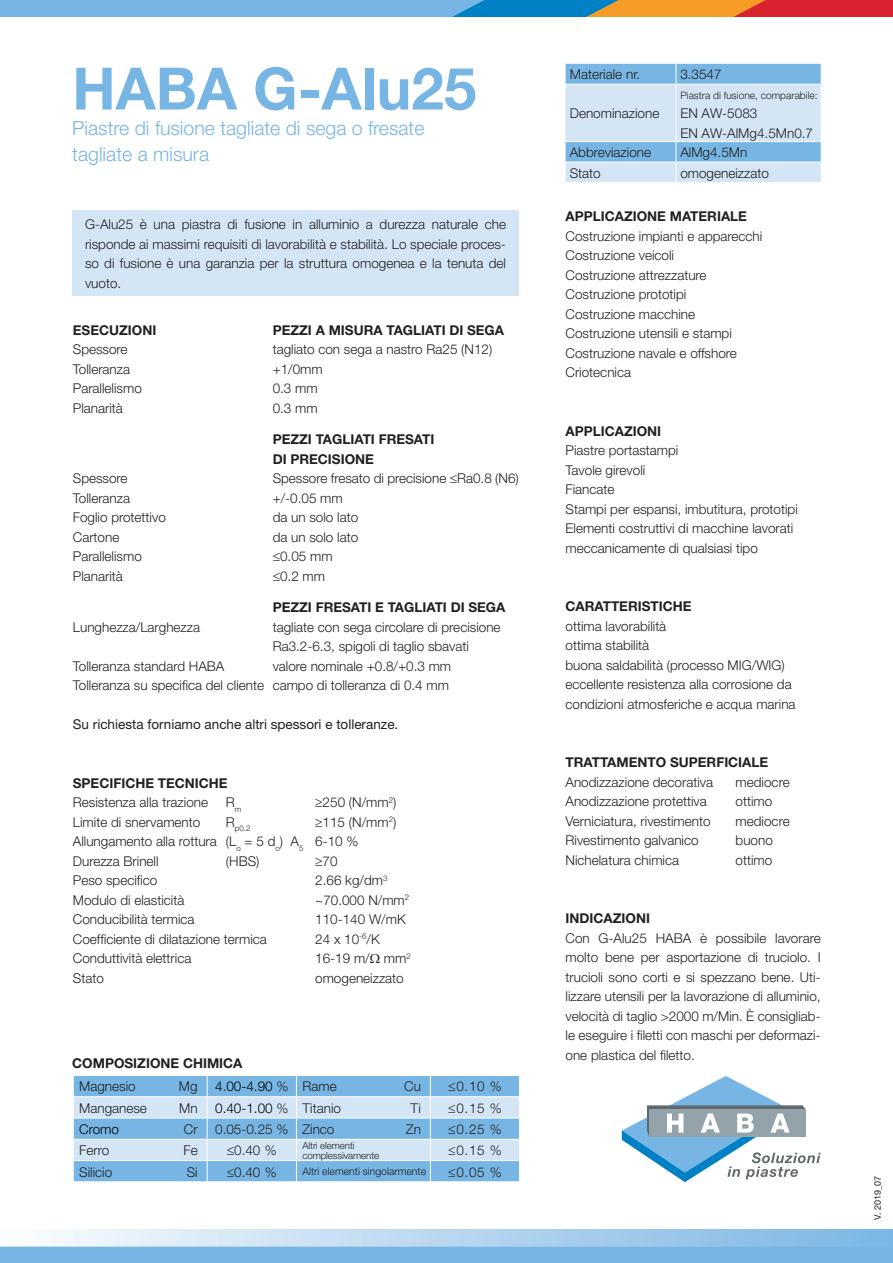
<style>
.page{position:relative;width:893px;height:1263px;background:#fff}
.page>*{position:absolute;margin:0;border:0;box-sizing:border-box;transform-origin:0 0}
.t1{font:700 58.5px "Helvetica Neue";color:#77b6e4}
.t2{font:300 19.5px/25.5px "Helvetica Neue";color:#77b6e4}
.t3{font:300 13.5px/19.5px "Helvetica Neue";color:#231f20}
.t4{font:700 13.5px/19.5px "Helvetica Neue";color:#231f20}
.t5{font:13.5px "Helvetica Neue";color:#231f20}
.t6{font:300 13.5px "Helvetica Neue";color:#000}
.t7{font:300 10.5px "Helvetica Neue";color:#231f20}
.t8{font:300 10.2px "Helvetica Neue";color:#231f20}
.t9{font:300 9.75px/9.9px "Helvetica Neue";letter-spacing:-.01em;color:#231f20}
.t10{font:9px "Helvetica Neue";color:#231f20}
.t11{font:300 7.8px "Helvetica Neue";color:#231f20}
.s1{color:#231f20}
</style>
<div class="page">
<div style="left:0;top:1229px;width:893px;height:34px;background:linear-gradient(to right,#fbfbfd,#7ab5e3)"></div>
<div style="left:0;top:1246px;width:893px;height:17px;background:#77b6e4"></div>
<div style="left:0;top:0;width:893px;height:17px;background:#db2230"></div>
<svg style="left:0;top:0;width:766px;height:17px;background:#7da4b6"></svg>
<svg style="left:566px;top:64px;width:255px;height:118px;background:#b6d6f0"></svg>
<div style="left:72px;top:211px;width:447px;height:85px;background:#d4e6f6"></div>
<svg style="left:73px;top:1076px;width:447px;height:105px;background:#a1cbec"></svg>
<svg style="left:622px;top:1076px;width:199px;height:106px"></svg>
<h1 class="t1" style="left:72px;top:52px;width:406px">HABA G-Alu25</h1>
<h2 class="t2" style="left:72px;top:115px;width:354px">Piastre di fusione tagliate di sega o fresate tagliate a misura</h2>
<p class="t3" style="left:85px;top:214px;width:422px;text-align:justify">G-Alu25 è una piastra di fusione in alluminio a durezza naturale che risponde ai massimi requisiti di lavorabilità e stabilità. Lo speciale proces&shy;so di fusione è una garanzia per la struttura omogenea e la tenuta del vuoto.</p>
<p class="t4" style="left:73px;top:320px;width:85px">ESECUZIONI</p>
<p class="t4" style="left:273px;top:320px;width:233px">PEZZI A MISURA TAGLIATI DI SEGA</p>
<p class="t3" style="left:73px;top:339px;width:56px">Spessore</p>
<p class="t3" style="left:273px;top:339px;width:221px">tagliato con sega a nastro Ra25 (N12)</p>
<p class="t3" style="left:73px;top:359px;width:59px">Tolleranza</p>
<p class="t3" style="left:273px;top:359px;width:52px">+1/0mm</p>
<p class="t3" style="left:73px;top:378px;width:71px">Parallelismo</p>
<p class="t3" style="left:273px;top:378px;width:47px">0.3 mm</p>
<p class="t3" style="left:73px;top:398px;width:52px">Planarità</p>
<p class="t3" style="left:273px;top:398px;width:47px">0.3 mm</p>
<p class="t4" style="left:273px;top:429px;width:163px">PEZZI TAGLIATI FRESATI<br>DI PRECISIONE</p>
<p class="t3" style="left:73px;top:468px;width:56px">Spessore</p>
<p class="t3" style="left:273px;top:468px;width:248px">Spessore fresato di precisione ≤Ra0.8 (N6)</p>
<p class="t3" style="left:73px;top:488px;width:59px">Tolleranza</p>
<p class="t3" style="left:273px;top:488px;width:72px">+/-0.05 mm</p>
<p class="t3" style="left:73px;top:507px;width:95px">Foglio protettivo</p>
<p class="t3" style="left:273px;top:507px;width:87px">da un solo lato</p>
<p class="t3" style="left:73px;top:527px;width:48px">Cartone</p>
<p class="t3" style="left:273px;top:527px;width:87px">da un solo lato</p>
<p class="t3" style="left:73px;top:546px;width:71px">Parallelismo</p>
<p class="t3" style="left:273px;top:546px;width:61px">≤0.05 mm</p>
<p class="t3" style="left:73px;top:566px;width:52px">Planarità</p>
<p class="t3" style="left:273px;top:566px;width:54px">≤0.2 mm</p>
<p class="t4" style="left:273px;top:597px;width:234px">PEZZI FRESATI E TAGLIATI DI SEGA</p>
<p class="t3" style="left:73px;top:617px;width:129px">Lunghezza/Larghezza</p>
<p class="t3" style="left:273px;top:617px;width:229px">tagliate con sega circolare di precisione<br>Ra3.2-6.3, spigoli di taglio sbavati</p>
<p class="t3" style="left:73px;top:656px;width:153px">Tolleranza standard HABA</p>
<p class="t3" style="left:73px;top:656px;width:380px;text-align:right">valore nominale +0.8/+0.3 mm<br>Tolleranza su specifica del cliente campo di tolleranza di 0.4 mm</p>
<p class="t5" style="left:73px;top:716px;width:327px">Su richiesta forniamo anche altri spessori e tolleranze.</p>
<p class="t4" style="left:73px;top:773px;width:156px">SPECIFICHE TECNICHE</p>
<p class="t3" style="left:73px;top:792px;width:137px">Resistenza alla trazione</p>
<p class="t3" style="left:226px;top:792px;width:17px">R<sub>m</sub></p>
<p class="t3" style="left:315px;top:792px;width:83px">≥250 (N/mm<sup>2</sup>)</p>
<p class="t3" style="left:73px;top:812px;width:129px">Limite di snervamento</p>
<p class="t11" style="left:226px;top:824px;width:26px"><sup>R</sup>p0.2</p>
<p class="t3" style="left:73px;top:812px;width:325px;text-indent:242px">≥115 (N/mm<sup>2</sup>)<br>Allungamento alla rottura (L<sub>o</sub> = 5 d<sub>o</sub>) A<sub>5</sub> 6-10 %<br>Durezza Brinell</p>
<p class="t3" style="left:226px;top:851px;width:35px">(HBS)</p>
<p class="t3" style="left:315px;top:851px;width:24px">≥70</p>
<p class="t3" style="left:73px;top:870px;width:86px">Peso specifico</p>
<p class="t3" style="left:315px;top:870px;width:74px">2.66 kg/dm<sup>3</sup></p>
<p class="t3" style="left:73px;top:890px;width:113px">Modulo di elasticità</p>
<p class="t3" style="left:315px;top:890px;width:95px">~70.000 N/mm<sup>2</sup></p>
<p class="t3" style="left:73px;top:909px;width:123px">Conducibilità termica</p>
<p class="t3" style="left:315px;top:909px;width:92px">110-140 W/mK</p>
<p class="t3" style="left:73px;top:929px;width:196px">Coefficiente di dilatazione termica</p>
<p class="t3" style="left:315px;top:929px;width:66px">24 x 10<sup>-6</sup>/K</p>
<p class="t3" style="left:73px;top:948px;width:120px">Conduttività elettrica</p>
<p class="t3" style="left:315px;top:948px;width:97px">16-19 m/ mm<sup>2</sup></p>
<p class="t3" style="left:73px;top:968px;width:33px">Stato</p>
<p class="t3" style="left:315px;top:968px;width:90px">omogeneizzato</p>
<p class="t4" style="left:72px;top:1053px;width:172px">COMPOSIZIONE CHIMICA</p>
<p class="t3" style="left:79px;top:1076px;width:58px">Magnesio</p>
<p class="t3" style="left:179px;top:1076px;width:20px">Mg</p>
<p class="t6" style="left:215px;top:1078px;width:123px">4.00-4.90 <span class="s1">% Rame</span></p>
<p class="t3" style="left:404px;top:1076px;width:18px">Cu</p>
<p class="t3" style="left:448px;top:1076px;width:55px">≤0.10 %</p>
<p class="t3" style="left:79px;top:1098px;width:69px">Manganese</p>
<p class="t3" style="left:179px;top:1098px;width:20px">Mn</p>
<p class="t6" style="left:215px;top:1100px;width:127px">0.40-1.00 <span class="s1">% Titanio</span></p>
<p class="t3" style="left:411px;top:1098px;width:12px">Ti</p>
<p class="t3" style="left:448px;top:1098px;width:55px">≤0.15 %</p>
<p class="t6" style="left:79px;top:1121px;width:41px">Cromo</p>
<p class="t3" style="left:184px;top:1119px;width:15px">Cr</p>
<p class="t3" style="left:215px;top:1119px;width:121px">0.05-0.25 % Zinco</p>
<p class="t3" style="left:406px;top:1119px;width:16px">Zn</p>
<p class="t3" style="left:448px;top:1119px;width:55px">≤0.25 %</p>
<p class="t3" style="left:79px;top:1140px;width:32px">Ferro</p>
<p class="t3" style="left:183px;top:1140px;width:16px">Fe</p>
<p class="t3" style="left:227px;top:1140px;width:52px">≤0.40 %</p>
<p class="t9" style="left:302px;top:1140px;width:78px">Altri elementi complessivamente</p>
<p class="t3" style="left:448px;top:1140px;width:55px">≤0.15 %</p>
<p class="t3" style="left:79px;top:1162px;width:35px">Silicio</p>
<p class="t3" style="left:187px;top:1162px;width:13px">Si</p>
<p class="t3" style="left:227px;top:1162px;width:52px">≤0.40 %</p>
<p class="t7" style="left:302px;top:1165px;width:125px">Altri elementi singolarmente</p>
<p class="t3" style="left:448px;top:1162px;width:55px">≤0.05 %</p>
<p class="t3" style="left:570px;top:64px;width:72px">Materiale nr.</p>
<p class="t3" style="left:680px;top:64px;width:43px">3.3547</p>
<p class="t3" style="left:570px;top:103px;width:91px">Denominazione</p>
<p class="t8" style="left:680px;top:89px;width:139px">Piastra di fusione, comparabile:</p>
<p class="t3" style="left:680px;top:103px;width:134px">EN AW-5083<br>EN AW-AlMg4.5Mn0.7</p>
<p class="t3" style="left:570px;top:142px;width:83px">Abbreviazione</p>
<p class="t3" style="left:680px;top:142px;width:69px">AlMg4.5Mn</p>
<p class="t3" style="left:570px;top:163px;width:33px">Stato</p>
<p class="t3" style="left:680px;top:163px;width:90px">omogeneizzato</p>
<p class="t4" style="left:566px;top:206px;width:183px">APPLICAZIONE MATERIALE</p>
<p class="t3" style="left:566px;top:226px;width:198px">Costruzione impianti e apparecchi<br>Costruzione veicoli<br>Costruzione attrezzature<br>Costruzione prototipi<br>Costruzione macchine<br>Costruzione utensili e stampi<br>Costruzione navale e offshore<br>Criotecnica</p>
<p class="t4" style="left:566px;top:421px;width:97px">APPLICAZIONI</p>
<p class="t3" style="left:566px;top:440px;width:234px">Piastre portastampi<br>Tavole girevoli<br>Fiancate<br>Stampi per espansi, imbutitura, prototipi<br>Elementi costruttivi di macchine lavorati meccanicamente di qualsiasi tipo</p>
<p class="t4" style="left:566px;top:596px;width:127px">CARATTERISTICHE</p>
<p class="t3" style="left:566px;top:616px;width:232px">ottima lavorabilità<br>ottima stabilità<br>buona saldabilità (processo MIG/WIG) eccellente resistenza alla corrosione da condizioni atmosferiche e acqua marina</p>
<p class="t4" style="left:566px;top:752px;width:204px">TRATTAMENTO SUPERFICIALE</p>
<p class="t3" style="left:566px;top:772px;width:149px">Anodizzazione decorativa</p>
<p class="t3" style="left:736px;top:772px;width:56px">mediocre</p>
<p class="t3" style="left:566px;top:791px;width:143px">Anodizzazione protettiva</p>
<p class="t3" style="left:736px;top:791px;width:38px">ottimo</p>
<p class="t3" style="left:566px;top:811px;width:147px">Verniciatura, rivestimento</p>
<p class="t3" style="left:736px;top:811px;width:56px">mediocre</p>
<p class="t3" style="left:566px;top:830px;width:135px">Rivestimento galvanico</p>
<p class="t3" style="left:736px;top:830px;width:39px">buono</p>
<p class="t3" style="left:566px;top:850px;width:115px">Nichelatura chimica</p>
<p class="t3" style="left:736px;top:850px;width:38px">ottimo</p>
<p class="t4" style="left:566px;top:908px;width:86px">INDICAZIONI</p>
<p class="t3" style="left:566px;top:928px;width:257px;text-align:justify">Con G-Alu25 HABA è possibile lavorare molto bene per asportazione di truciolo. I trucioli sono corti e si spezzano bene. Uti&shy;lizzare utensili per la lavorazione di alluminio, velocità di taglio &gt;2000 m/Min. È consigliab&shy;le eseguire i filetti con maschi per deformazi&shy;one plastica del filetto.</p>
<p class="t10" style="left:872px;top:1220px;width:45px;rotate:-90deg">V. 2019_07</p>
</div>
